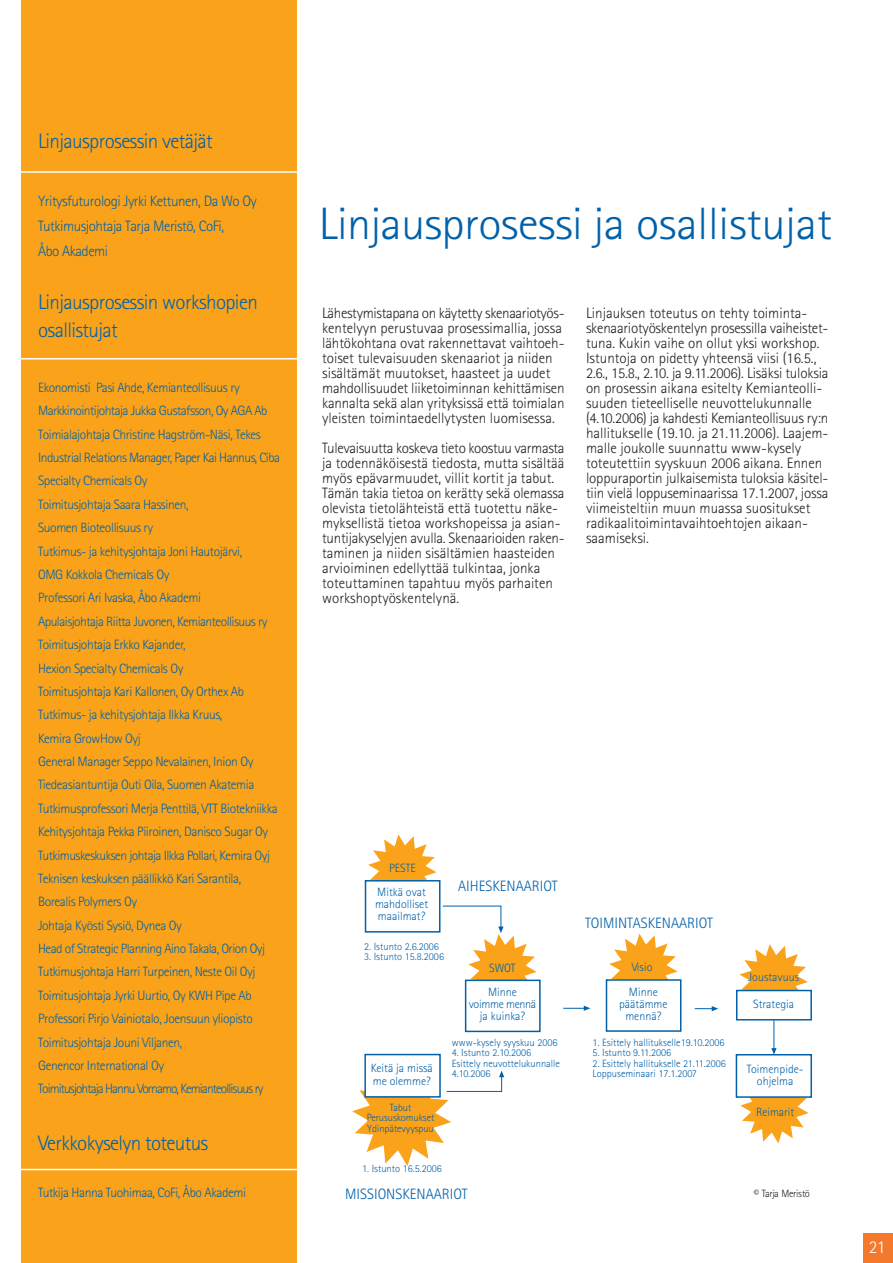
<style>
.page{position:relative;width:893px;height:1263px;background:#fff}
.page>*{position:absolute;margin:0;border:0;box-sizing:border-box;transform-origin:0 0}
.t1{font:300 45.45px "Rotis Sans Serif";letter-spacing:-.015em;color:#0061aa;scale:1.06 1}
.t2{font:300 21px/28.3px "Rotis Sans Serif";letter-spacing:-.03em;color:#0061aa}
.t3{font:300 18px "Rotis Sans Serif";color:#fff}
.t4{font:300 15px/15px "Rotis Sans Serif";color:#231f20}
.t5{font:300 15px/24.9px "Rotis Sans Serif";letter-spacing:-.03em;color:#0061aa}
.t6{font:300 15px "Rotis Sans Serif";color:#0061aa}
.t7{font:300 13.5px/23.4px "Rotis Sans Serif";letter-spacing:-.03em;color:#0061aa}
.t8{font:300 12px/12px "Rotis Sans Serif";color:#0061aa;text-align:center}
.t9{font:300 12px/12px "Rotis Sans Serif";letter-spacing:-.02em;color:#0061aa;text-align:center}
.t10{font:300 10.5px/10.5px "Rotis Sans Serif";color:#0061aa}
.t11{font:300 10.5px "Rotis Sans Serif";letter-spacing:-.03em;color:#231f20}
</style>
<div class="page">
<div style="left:21px;top:0;width:276px;height:1263px;background:#faa31a"></div>
<hr style="left:5px;top:171px;width:299px;height:2px;background:#fff">
<hr style="left:6px;top:358px;width:301px;height:1px;background:#fff">
<svg style="left:365px;top:880px;width:3px;height:52px"></svg>
<div style="left:465px;top:979px;width:76px;height:53px;background:#fff;border:2px solid #0061aa"></div>
<svg style="left:609px;top:933px;width:68px;height:46px"></svg>
<div style="left:606px;top:979px;width:75px;height:53px;background:#fff;border:2px solid #0061aa"></div>
<svg style="left:368px;top:834px;width:169px;height:168px"></svg>
<svg style="left:563px;top:1006px;width:27px;height:5px"></svg>
<svg style="left:695px;top:1006px;width:23px;height:5px"></svg>
<svg style="left:739px;top:944px;width:69px;height:46px"></svg>
<div style="left:736px;top:990px;width:76px;height:30px;background:#fff;border:2px solid #0061aa"></div>
<svg style="left:771px;top:1020px;width:5px;height:34px"></svg>
<svg style="left:740px;top:1098px;width:69px;height:45px"></svg>
<div style="left:736px;top:1054px;width:76px;height:44px;background:#fff;border:2px solid #0061aa"></div>
<div style="left:364px;top:1054px;width:77px;height:43px;background:#fff;border:2px solid #0061aa"></div>
<svg style="left:352px;top:1067px;width:152px;height:99px"></svg>
<div style="left:863px;top:1233px;width:30px;height:30px;background:#f4792c"></div>
<hr style="left:11px;top:1169px;width:301px;height:1px;background:#fff">
<h2 class="t2" style="left:38px;top:129px;width:176px">Linjausprosessin vetäjät</h2>
<p class="t5" style="left:38px;top:190px;width:220px">Yritysfuturologi Jyrki Kettunen, Da Wo Oy<br>Tutkimusjohtaja Tarja Meristö, CoFi,<br>Åbo Akademi</p>
<h2 class="t2" style="left:38px;top:290px;width:221px">Linjausprosessin workshopien osallistujat</h2>
<p class="t7" style="left:38px;top:377px;width:243px">Ekonomisti Pasi Ahde, Kemianteollisuus ry Markkinointijohtaja Jukka Gustafsson, Oy AGA Ab Toimialajohtaja Christine Hagström-Näsi, Tekes Industrial Relations Manager, Paper Kai Hannus, Ciba Specialty Chemicals Oy<br>Toimitusjohtaja Saara Hassinen,<br>Suomen Bioteollisuus ry<br>Tutkimus- ja kehitysjohtaja Joni Hautojärvi,<br>OMG Kokkola Chemicals Oy<br>Professori Ari Ivaska, Åbo Akademi<br>Apulaisjohtaja Riitta Juvonen, Kemianteollisuus ry Toimitusjohtaja Erkko Kajander,<br>Hexion Specialty Chemicals Oy<br>Toimitusjohtaja Kari Kallonen, Oy Orthex Ab Tutkimus- ja kehitysjohtaja Ilkka Kruus,<br>Kemira GrowHow Oyj<br>General Manager Seppo Nevalainen, Inion Oy Tiedeasiantuntija Outi Oila, Suomen Akatemia Tutkimusprofessori Merja Penttilä, VTT Biotekniikka Kehitysjohtaja Pekka Piiroinen, Danisco Sugar Oy Tutkimuskeskuksen johtaja Ilkka Pollari, Kemira Oyj Teknisen keskuksen päällikkö Kari Sarantila, Borealis Polymers Oy<br>Johtaja Kyösti Sysiö, Dynea Oy<br>Head of Strategic Planning Aino Takala, Orion Oyj Tutkimusjohtaja Harri Turpeinen, Neste Oil Oyj Toimitusjohtaja Jyrki Uurtio, Oy KWH Pipe Ab Professori Pirjo Vainiotalo, Joensuun yliopisto Toimitusjohtaja Jouni Viljanen,<br>Genencor International Oy<br>Toimitusjohtaja Hannu Vornamo, Kemianteollisuus ry</p>
<h2 class="t2" style="left:38px;top:1131px;width:172px">Verkkokyselyn toteutus</h2>
<p class="t7" style="left:38px;top:1182px;width:209px">Tutkija Hanna Tuohimaa, CoFi, Åbo Akademi</p>
<h1 class="t1" style="left:319px;top:207px;width:485px">Linjausprosessi ja osallistujat</h1>
<p class="t4" style="left:322px;top:307px;width:244px">Lähestymistapana on käytetty skenaariotyös&shy;kentelyyn perustuvaa prosessimallia, jossa lähtökohtana ovat rakennettavat vaihtoeh&shy;toiset tulevaisuuden skenaariot ja niiden sisältämät muutokset, haasteet ja uudet mahdollisuudet liiketoiminnan kehittämisen kannalta sekä alan yrityksissä että toimialan yleisten toimintaedellytysten luomisessa.</p>
<p class="t4" style="left:322px;top:442px;width:244px">Tulevaisuutta koskeva tieto koostuu varmasta ja todennäköisestä tiedosta, mutta sisältää myös epävarmuudet, villit kortit ja tabut.<br>Tämän takia tietoa on kerätty sekä olemassa olevista tietolähteistä että tuotettu näke&shy;myksellistä tietoa workshopeissa ja asian&shy;tuntijakyselyjen avulla. Skenaarioiden raken&shy;taminen ja niiden sisältämien haasteiden arvioiminen edellyttää tulkintaa, jonka toteuttaminen tapahtuu myös parhaiten workshoptyöskentelynä.</p>
<p class="t4" style="left:586px;top:307px;width:244px">Linjauksen toteutus on tehty toiminta&shy;skenaariotyöskentelyn prosessilla vaiheistet&shy;tuna. Kukin vaihe on ollut yksi workshop.<br>Istuntoja on pidetty yhteensä viisi (16.5., 2.6., 15.8., 2.10. ja 9.11.2006). Lisäksi tuloksia on prosessin aikana esitelty Kemianteolli&shy;suuden tieteelliselle neuvottelukunnalle (4.10.2006) ja kahdesti Kemianteollisuus ry:n hallitukselle (19.10. ja 21.11.2006). Laajem&shy;malle joukolle suunnattu www-kysely toteutettiin syyskuun 2006 aikana. Ennen loppuraportin julkaisemista tuloksia käsitel&shy;tiin vielä loppuseminaarissa 17.1.2007, jossa viimeisteltiin muun muassa suositukset radikaalitoimintavaihtoehtojen aikaan&shy;saamiseksi.</p>
<p class="t8" style="left:377px;top:857px;width:50px;line-height:24.3px">PESTE<br>Mitkä ovat</p>
<p class="t8" style="left:375px;top:899px;width:55px;text-align:left">mahdolliset maailmat?</p>
<p class="t6" style="left:458px;top:880px;width:101px">AIHESKENAARIOT</p>
<p class="t10" style="left:364px;top:942px;width:76px">2. Istunto 2.6.2006</p>
<p class="t10" style="left:364px;top:952px;width:81px">3. Istunto 15.8.2006</p>
<p class="t8" style="left:371px;top:1064px;width:64px;text-align:left">Keitä ja missä me olemme?</p>
<p class="t10" style="left:367px;top:1103px;width:69px;text-align:center">Tabut<br>Perususkomukset<br>Ydinpätevyyspuu</p>
<p class="t8" style="left:488px;top:957px;width:30px;line-height:24.3px;text-align:left">SWOT<br>Minne</p>
<p class="t9" style="left:469px;top:999px;width:69px">voimme mennä ja kuinka?</p>
<p class="t10" style="left:452px;top:1038px;width:107px">www-kysely syyskuu 2006</p>
<p class="t10" style="left:452px;top:1048px;width:110px">4. Istunto 2.10.2006<br>Esittely neuvottelukunnalle<br>4.10.2006</p>
<p class="t10" style="left:362px;top:1164px;width:81px">1. Istunto 16.5.2006</p>
<p class="t6" style="left:345px;top:1188px;width:124px">MISSIONSKENAARIOT</p>
<p class="t6" style="left:585px;top:918px;width:129px">TOIMINTASKENAARIOT</p>
<p class="t8" style="left:629px;top:956px;width:30px;line-height:24.3px;text-align:left">Visio<br>Minne</p>
<p class="t8" style="left:619px;top:999px;width:50px">päätämme mennä?</p>
<p class="t10" style="left:593px;top:1038px;width:133px">1. Esittely hallitukselle19.10.2006</p>
<p class="t10" style="left:593px;top:1048px;width:80px">5. Istunto 9.11.2006</p>
<p class="t10" style="left:593px;top:1059px;width:135px">2. Esittely hallitukselle 21.11.2006<br>Loppuseminaari 17.1.2007</p>
<p class="t8" style="left:748px;top:965px;width:52px;line-height:26.4px">Joustavuus<br>Strategia</p>
<p class="t8" style="left:747px;top:1064px;width:58px">Toimenpide&shy;ohjelma</p>
<p class="t8" style="left:756px;top:1107px;width:40px">Reimarit</p>
<p class="t11" style="left:754px;top:1190px;width:58px">© Tarja Meristö</p>
<p class="t3" style="left:869px;top:1240px;width:18px">21</p>
</div>
